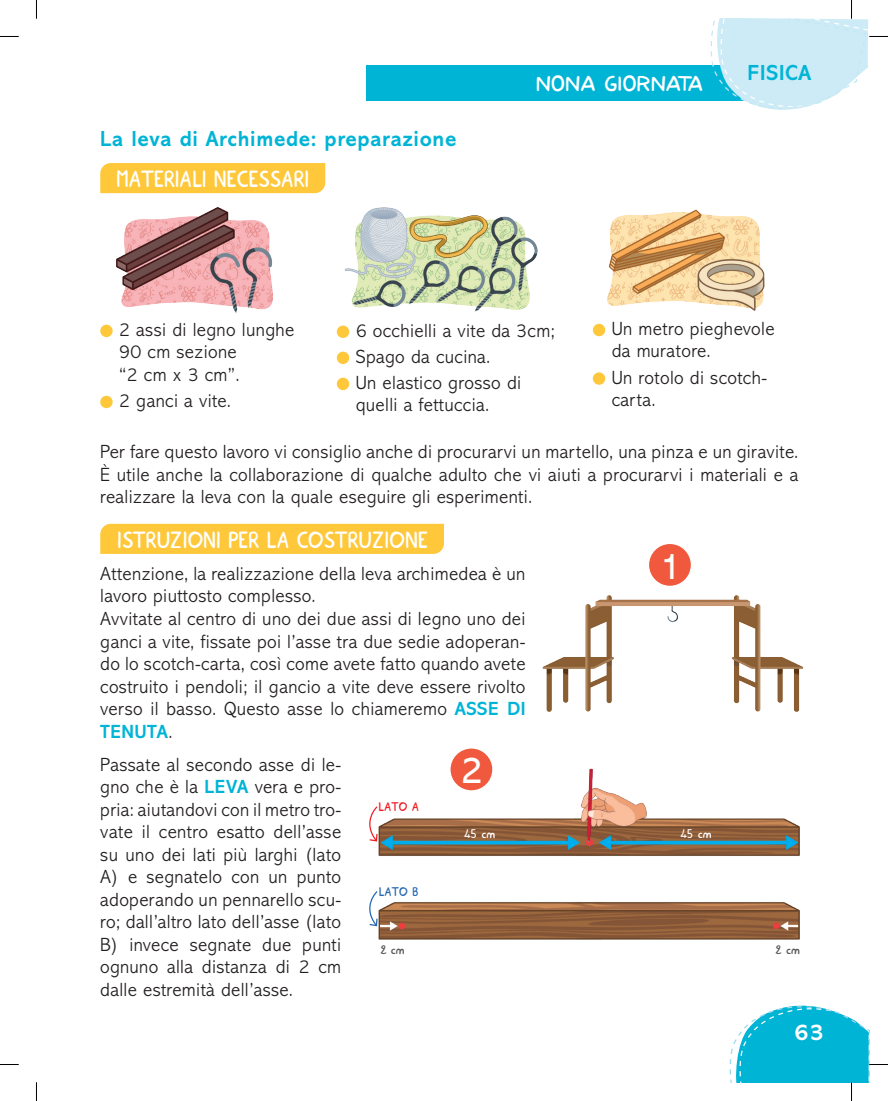
<style>
.page{position:relative;width:888px;height:1101px;background:#fff}
.page>*{position:absolute;margin:0;border:0;box-sizing:border-box;transform-origin:0 0}
.Testo_base{font:38.38px "Abadi MT Std";color:#fff;scale:.95 1}
.Titolino_bacchetta{font:23.38px "Amiable";letter-spacing:.02em;color:#fff;scale:.95 1}
.t1{font:700 23.38px "Abadi MT Std";color:#fff;scale:.95 1}
.Titoletto_azzurro_ne{font:700 22px "Abadi MT Std";letter-spacing:.03em;color:#00b4d6;scale:.95 1}
.Testo_base-2{font:300 19.25px/22.5px "Abadi";letter-spacing:.02em;color:#231f20;scale:.95 1}
.LETTERING{font:12.5px "Amiable";letter-spacing:.03em;color:#fff}
.LETTERING-2{font:12.5px "Amiable";color:#57585a}
.LETTERING-3{font:12.5px "Amiable";color:#ee1d23}
.LETTERING-4{font:12.5px "Amiable";color:#2466b2}
.t2{font:8.5px "Nerdy Norms";letter-spacing:.105em;color:#fff}
.s1{font-family:"Abadi MT Std";font-weight:700;color:#00b4d6}
</style>
<div class="page">
<div style="left:366px;top:65px;width:385px;height:35px;background:#00b4d6"></div>
<div style="left:100px;top:163px;width:225px;height:30px;background:#fec83a"></div>
<div style="left:100px;top:325px;width:13px;height:12px;background:#fec83a;border-radius:50%"></div>
<div style="left:100px;top:396px;width:13px;height:12px;background:#fec83a;border-radius:50%"></div>
<div style="left:337px;top:325px;width:12px;height:13px;background:#fec83a;border-radius:50%"></div>
<div style="left:337px;top:351px;width:12px;height:13px;background:#fec83a;border-radius:50%"></div>
<div style="left:337px;top:378px;width:12px;height:12px;background:#fec83a;border-radius:50%"></div>
<div style="left:593px;top:324px;width:12px;height:12px;background:#fec83a;border-radius:50%"></div>
<div style="left:593px;top:372px;width:12px;height:13px;background:#fec83a;border-radius:50%"></div>
<div style="left:100px;top:524px;width:344px;height:30px;background:#fec83a"></div>
<img style="left:542px;top:576px;width:262px;height:136px">
<img style="left:378px;top:768px;width:422px;height:172px">
<img style="left:116px;top:207px;width:157px;height:106px">
<img style="left:344px;top:207px;width:194px;height:105px">
<img style="left:607px;top:209px;width:158px;height:102px">
<div style="left:648px;top:543px;width:43px;height:43px;background:#f0593e;border-radius:50%"></div>
<div style="left:648px;top:543px;width:44px;height:44px;border:1px solid #fff;border-radius:50%"></div>
<div style="left:450px;top:748px;width:43px;height:43px;background:#f0593e;border-radius:50%"></div>
<div style="left:449px;top:747px;width:44px;height:44px;border:1px solid #fff;border-radius:50%"></div>
<svg style="left:369px;top:806px;width:9px;height:36px"></svg>
<svg style="left:369px;top:891px;width:9px;height:36px"></svg>
<svg style="left:0;top:36px;width:19px;height:1px"></svg>
<svg style="left:0;top:1064px;width:19px;height:1px"></svg>
<svg style="left:36px;top:0;width:1px;height:19px"></svg>
<svg style="left:36px;top:1082px;width:1px;height:18px"></svg>
<svg style="left:709px;top:0;width:179px;height:110px"></svg>
<svg style="left:729px;top:1005px;width:159px;height:95px"></svg>
<p class="Titoletto_azzurro_ne" style="left:100px;top:126px;width:376px">La leva di Archimede: preparazione</p>
<p class="Titolino_bacchetta" style="left:117px;top:166px;width:204px">MATERIALI NECESSARI</p>
<p class="t2" style="left:536px;top:79px;width:168px">NONA GIORNATA</p>
<p class="Titoletto_azzurro_ne" style="left:747px;top:60px;width:69px">FISICA</p>
<p class="Testo_base-2" style="left:612px;top:317px;width:173px">Un metro pieghevole da muratore.</p>
<p class="Testo_base-2" style="left:612px;top:366px;width:165px">Un rotolo di scotch&shy;carta.</p>
<p class="Testo_base-2" style="left:100px;top:440px;width:736px">Per fare questo lavoro vi consiglio anche di procurarvi un martello, una pinza e un giravite.</p>
<p class="Testo_base-2" style="left:100px;top:463px;width:736px">È utile anche la collaborazione di qualche adulto che vi aiuti a procurarvi i materiali e a realizzare la leva con la quale eseguire gli esperimenti.</p>
<p class="Titolino_bacchetta" style="left:117px;top:526px;width:328px">ISTRUZIONI PER LA COSTRUZIONE</p>
<p class="Testo_base-2" style="left:100px;top:562px;width:449px">Attenzione, la realizzazione della leva archimedea è un lavoro piuttosto complesso.</p>
<p class="Testo_base-2" style="left:100px;top:607px;width:449px;text-align:justify">Avvitate al centro di uno dei due assi di legno uno dei ganci a vite, fissate poi l’asse tra due sedie adoperan&shy;do lo scotch-carta, così come avete fatto quando avete costruito i pendoli; il gancio a vite deve essere rivolto verso il basso. Questo asse lo chiameremo <span class="s1">ASSE DI TENUTA</span>.</p>
<p class="Testo_base-2" style="left:100px;top:753px;width:255px;text-align:justify">Passate al secondo asse di le&shy;gno che è la <span class="s1">LEVA</span> vera e pro&shy;pria: aiutandovi con il metro tro&shy;vate il centro esatto dell’asse su uno dei lati più larghi (lato A) e segnatelo con un punto adoperando un pennarello scu&shy;ro; dall’altro lato dell’asse (lato B) invece segnate due punti ognuno alla distanza di 2 cm dalle estremità dell’asse.</p>
<p class="Testo_base-2" style="left:119px;top:318px;width:186px">2 assi di legno lunghe<br>90 cm sezione<br>“2 cm x 3 cm”.</p>
<p class="Testo_base-2" style="left:119px;top:389px;width:119px">2 ganci a vite.</p>
<p class="Testo_base-2" style="left:356px;top:319px;width:211px">6 occhielli a vite da 3cm;</p>
<p class="Testo_base-2" style="left:356px;top:345px;width:143px">Spago da cucina.</p>
<p class="Testo_base-2" style="left:356px;top:371px;width:176px">Un elastico grosso di quelli a fettuccia.</p>
<p class="Testo_base" style="left:659px;top:544px;width:25px">1</p>
<p class="Testo_base" style="left:461px;top:749px;width:25px">2</p>
<p class="LETTERING-3" style="left:378px;top:799px;width:42px">LATO A</p>
<p class="LETTERING" style="left:463px;top:826px;width:33px">45 cm</p>
<p class="LETTERING" style="left:680px;top:826px;width:33px">45 cm</p>
<p class="LETTERING-4" style="left:379px;top:884px;width:41px">LATO B</p>
<p class="LETTERING-2" style="left:379px;top:942px;width:27px">2 cm</p>
<p class="LETTERING-2" style="left:775px;top:942px;width:27px">2 cm</p>
<p class="t1" style="left:795px;top:1018px;width:32px">63</p>
</div>
